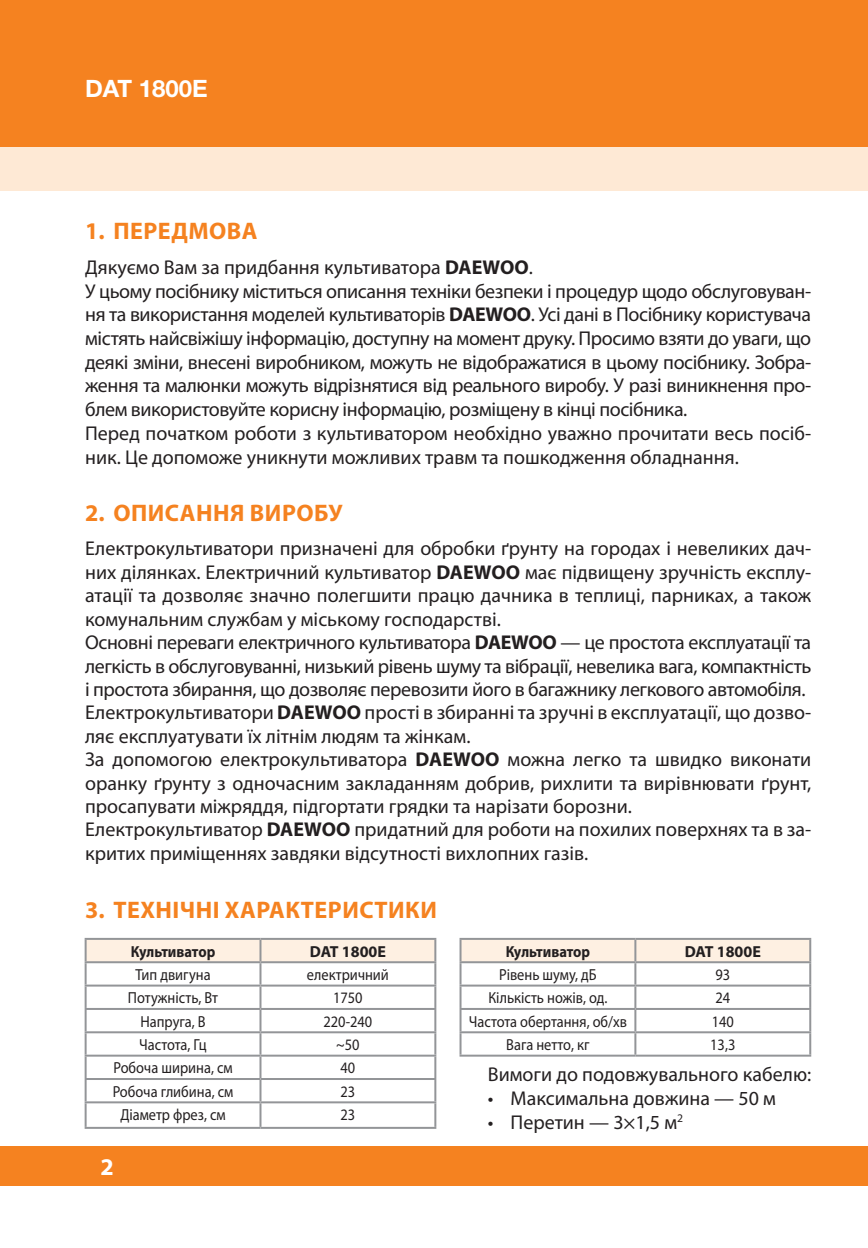
<style>
.page{position:relative;width:868px;height:1248px;background:#fff}
.page>*{position:absolute;margin:0;border:0;box-sizing:border-box;transform-origin:0 0}
.t1{font:700 24px "Myriad Pro";letter-spacing:.02em;color:#f58220}
.t2{font:700 24px "Helvetica Neue Cyr";color:#fff}
.t3{font:700 24px "Myriad Pro";color:#fff}
.t4{font:20px/23.4px "Myriad Pro";letter-spacing:-.005em;color:#231f20}
.t5{font:16px "Myriad Pro";color:#231f20;scale:.9 1}
.t6{font:700 16px "Myriad Pro";letter-spacing:-.005em;color:#231f20;scale:.9 1}
.t7{font:700 16px "Myriad Pro";letter-spacing:-.005em;color:#231f20}
.s1{font-weight:700}
</style>
<div class="page">
<div style="left:0;top:0;width:867px;height:147px;background:#f58220"></div>
<div style="left:0;top:1145px;width:867px;height:40px;background:#f58220"></div>
<div style="left:0;top:147px;width:867px;height:44px;background:#fee9d5"></div>
<hr style="left:867px;top:147px;width:1px;height:44px;background:#fee9d5">
<div style="left:87px;top:939px;width:347px;height:22px;background:#fef0e2"></div>
<hr style="left:259px;top:939px;width:2px;height:22px;background:#939598">
<hr style="left:85px;top:961px;width:175px;height:2px;background:#939598">
<hr style="left:260px;top:961px;width:176px;height:2px;background:#939598">
<hr style="left:259px;top:963px;width:2px;height:21px;background:#939598">
<hr style="left:85px;top:984px;width:175px;height:2px;background:#939598">
<hr style="left:260px;top:984px;width:176px;height:2px;background:#939598">
<hr style="left:259px;top:986px;width:2px;height:21px;background:#939598">
<hr style="left:85px;top:1007px;width:175px;height:2px;background:#939598">
<hr style="left:260px;top:1007px;width:176px;height:2px;background:#939598">
<hr style="left:259px;top:1009px;width:2px;height:22px;background:#939598">
<hr style="left:85px;top:1031px;width:175px;height:2px;background:#939598">
<hr style="left:260px;top:1031px;width:176px;height:2px;background:#939598">
<hr style="left:259px;top:1033px;width:2px;height:21px;background:#939598">
<hr style="left:85px;top:1054px;width:175px;height:2px;background:#939598">
<hr style="left:260px;top:1054px;width:176px;height:2px;background:#939598">
<hr style="left:259px;top:1056px;width:2px;height:21px;background:#939598">
<hr style="left:85px;top:1077px;width:175px;height:2px;background:#939598">
<hr style="left:260px;top:1077px;width:176px;height:2px;background:#939598">
<hr style="left:259px;top:1079px;width:2px;height:22px;background:#939598">
<hr style="left:85px;top:1101px;width:175px;height:2px;background:#939598">
<hr style="left:260px;top:1101px;width:176px;height:2px;background:#939598">
<hr style="left:259px;top:1103px;width:2px;height:23px;background:#939598">
<hr style="left:85px;top:1126px;width:175px;height:2px;background:#939598">
<hr style="left:260px;top:1126px;width:176px;height:2px;background:#939598">
<hr style="left:85px;top:937px;width:175px;height:2px;background:#939598">
<hr style="left:85px;top:939px;width:2px;height:22px;background:#939598">
<hr style="left:260px;top:937px;width:176px;height:2px;background:#939598">
<hr style="left:434px;top:939px;width:2px;height:22px;background:#939598">
<hr style="left:85px;top:963px;width:2px;height:21px;background:#939598">
<hr style="left:434px;top:963px;width:2px;height:21px;background:#939598">
<hr style="left:85px;top:986px;width:2px;height:21px;background:#939598">
<hr style="left:434px;top:986px;width:2px;height:21px;background:#939598">
<hr style="left:85px;top:1009px;width:2px;height:22px;background:#939598">
<hr style="left:434px;top:1009px;width:2px;height:22px;background:#939598">
<hr style="left:85px;top:1033px;width:2px;height:21px;background:#939598">
<hr style="left:434px;top:1033px;width:2px;height:21px;background:#939598">
<hr style="left:85px;top:1056px;width:2px;height:21px;background:#939598">
<hr style="left:434px;top:1056px;width:2px;height:21px;background:#939598">
<hr style="left:85px;top:1079px;width:2px;height:22px;background:#939598">
<hr style="left:434px;top:1079px;width:2px;height:22px;background:#939598">
<hr style="left:85px;top:1103px;width:2px;height:23px;background:#939598">
<hr style="left:434px;top:1103px;width:2px;height:23px;background:#939598">
<div style="left:461px;top:939px;width:348px;height:22px;background:#fef0e2"></div>
<hr style="left:634px;top:939px;width:2px;height:22px;background:#939598">
<hr style="left:459px;top:961px;width:176px;height:2px;background:#939598">
<hr style="left:635px;top:961px;width:176px;height:2px;background:#939598">
<hr style="left:634px;top:963px;width:2px;height:21px;background:#939598">
<hr style="left:459px;top:984px;width:176px;height:2px;background:#939598">
<hr style="left:635px;top:984px;width:176px;height:2px;background:#939598">
<hr style="left:634px;top:986px;width:2px;height:21px;background:#939598">
<hr style="left:459px;top:1007px;width:176px;height:2px;background:#939598">
<hr style="left:635px;top:1007px;width:176px;height:2px;background:#939598">
<hr style="left:634px;top:1009px;width:2px;height:22px;background:#939598">
<hr style="left:459px;top:1031px;width:176px;height:2px;background:#939598">
<hr style="left:635px;top:1031px;width:176px;height:2px;background:#939598">
<hr style="left:634px;top:1033px;width:2px;height:21px;background:#939598">
<hr style="left:459px;top:937px;width:176px;height:2px;background:#939598">
<hr style="left:459px;top:939px;width:2px;height:22px;background:#939598">
<hr style="left:635px;top:937px;width:176px;height:2px;background:#939598">
<hr style="left:809px;top:939px;width:2px;height:22px;background:#939598">
<hr style="left:459px;top:963px;width:2px;height:21px;background:#939598">
<hr style="left:809px;top:963px;width:2px;height:21px;background:#939598">
<hr style="left:459px;top:986px;width:2px;height:21px;background:#939598">
<hr style="left:809px;top:986px;width:2px;height:21px;background:#939598">
<hr style="left:459px;top:1009px;width:2px;height:22px;background:#939598">
<hr style="left:809px;top:1009px;width:2px;height:22px;background:#939598">
<hr style="left:459px;top:1033px;width:2px;height:21px;background:#939598">
<hr style="left:809px;top:1033px;width:2px;height:21px;background:#939598">
<hr style="left:459px;top:1054px;width:176px;height:2px;background:#939598">
<hr style="left:635px;top:1054px;width:176px;height:2px;background:#939598">
<p class="t2" style="left:85px;top:75px;width:124px">DAT 1800E</p>
<p class="t1" style="left:85px;top:215px;width:174px">1. ПЕРЕДМОВА</p>
<p class="t4" style="left:85px;top:255px;width:727px">Дякуємо Вам за придбання культиватора <span class="s1">DAEWOO</span>.<br>У цьому посібнику міститься описання техніки безпеки і процедур щодо обслуговуван&shy;ня та використання моделей культиваторів <span class="s1">DAEWOO</span>. Усі дані в Посібнику користувача містять найсвіжішу інформацію, доступну на момент друку. Просимо взяти до уваги, що деякі зміни, внесені виробником, можуть не відображатися в цьому посібнику. Зобра&shy;ження та малюнки можуть відрізнятися від реального виробу. У разі виникнення про&shy;блем використовуйте корисну інформацію, розміщену в кінці посібника.<br>Перед початком роботи з культиватором необхідно уважно прочитати весь посіб&shy;ник. Це допоможе уникнути можливих травм та пошкодження обладнання.</p>
<p class="t1" style="left:85px;top:497px;width:259px">2. ОПИСАННЯ ВИРОБУ</p>
<p class="t4" style="left:85px;top:536px;width:727px">Електрокультиватори призначені для обробки ґрунту на городах і невеликих дач&shy;них ділянках. Електричний культиватор <span class="s1">DAEWOO</span> має підвищену зручність експлу&shy;атації та дозволяє значно полегшити працю дачника в теплиці, парниках, а також комунальним службам у міському господарстві.<br>Основні переваги електричного культиватора <span class="s1">DAEWOO</span> — це простота експлуатації та легкість в обслуговуванні, низький рівень шуму та вібрації, невелика вага, компактність і простота збирання, що дозволяє перевозити його в багажнику легкового автомобіля.<br>Електрокультиватори <span class="s1">DAEWOO</span> прості в збиранні та зручні в експлуатації, що дозво&shy;ляє експлуатувати їх літнім людям та жінкам.<br>За допомогою електрокультиватора <span class="s1">DAEWOO</span> можна легко та швидко виконати оранку ґрунту з одночасним закладанням добрив, рихлити та вирівнювати ґрунт, просапувати міжряддя, підгортати грядки та нарізати борозни.<br>Електрокультиватор <span class="s1">DAEWOO</span> придатний для роботи на похилих поверхнях та в за&shy;критих приміщеннях завдяки відсутності вихлопних газів.</p>
<p class="t1" style="left:85px;top:893px;width:353px">3. ТЕХНІЧНІ ХАРАКТЕРИСТИКИ</p>
<p class="t6" style="left:131px;top:940px;width:95px">Культиватор</p>
<p class="t7" style="left:310px;top:940px;width:78px">DAT 1800E</p>
<p class="t5" style="left:135px;top:964px;width:85px">Тип двигуна</p>
<p class="t5" style="left:307px;top:964px;width:93px">електричний</p>
<p class="t5" style="left:128px;top:987px;width:102px">Потужність, Вт</p>
<p class="t5" style="left:333px;top:987px;width:34px">1750</p>
<p class="t5" style="left:140px;top:1011px;width:74px">Напруга, В</p>
<p class="t5" style="left:323px;top:1011px;width:56px">220-240</p>
<p class="t5" style="left:139px;top:1034px;width:77px">Частота, Гц</p>
<p class="t5" style="left:336px;top:1034px;width:27px">~50</p>
<p class="t5" style="left:113px;top:1057px;width:134px">Робоча ширина, см</p>
<p class="t5" style="left:340px;top:1057px;width:18px">40</p>
<p class="t5" style="left:113px;top:1081px;width:136px">Робоча глибина, см</p>
<p class="t5" style="left:340px;top:1081px;width:18px">23</p>
<p class="t5" style="left:120px;top:1104px;width:119px">Діаметр фрез, см</p>
<p class="t5" style="left:340px;top:1104px;width:18px">23</p>
<p class="t6" style="left:505px;top:940px;width:95px">Культиватор</p>
<p class="t7" style="left:684px;top:940px;width:78px">DAT 1800E</p>
<p class="t5" style="left:499px;top:964px;width:110px">Рівень шуму, дБ</p>
<p class="t5" style="left:715px;top:964px;width:18px">93</p>
<p class="t5" style="left:488px;top:987px;width:134px">Кількість ножів, од.</p>
<p class="t5" style="left:715px;top:987px;width:18px">24</p>
<p class="t5" style="left:469px;top:1011px;width:177px">Частота обертання, об/хв</p>
<p class="t5" style="left:711px;top:1011px;width:26px">140</p>
<p class="t5" style="left:506px;top:1034px;width:94px">Вага нетто, кг</p>
<p class="t5" style="left:710px;top:1034px;width:29px">13,3</p>
<p class="t4" style="left:488px;top:1061px;width:325px">Вимоги до подовжувального кабелю:</p>
<p class="t4" style="left:488px;top:1085px;width:289px">• Максимальна довжина — 50 м</p>
<p class="t4" style="left:488px;top:1109px;width:197px">• Перетин — 3×1,5 м<sup>2</sup></p>
<p class="t3" style="left:100px;top:1150px;width:15px">2</p>
</div>
